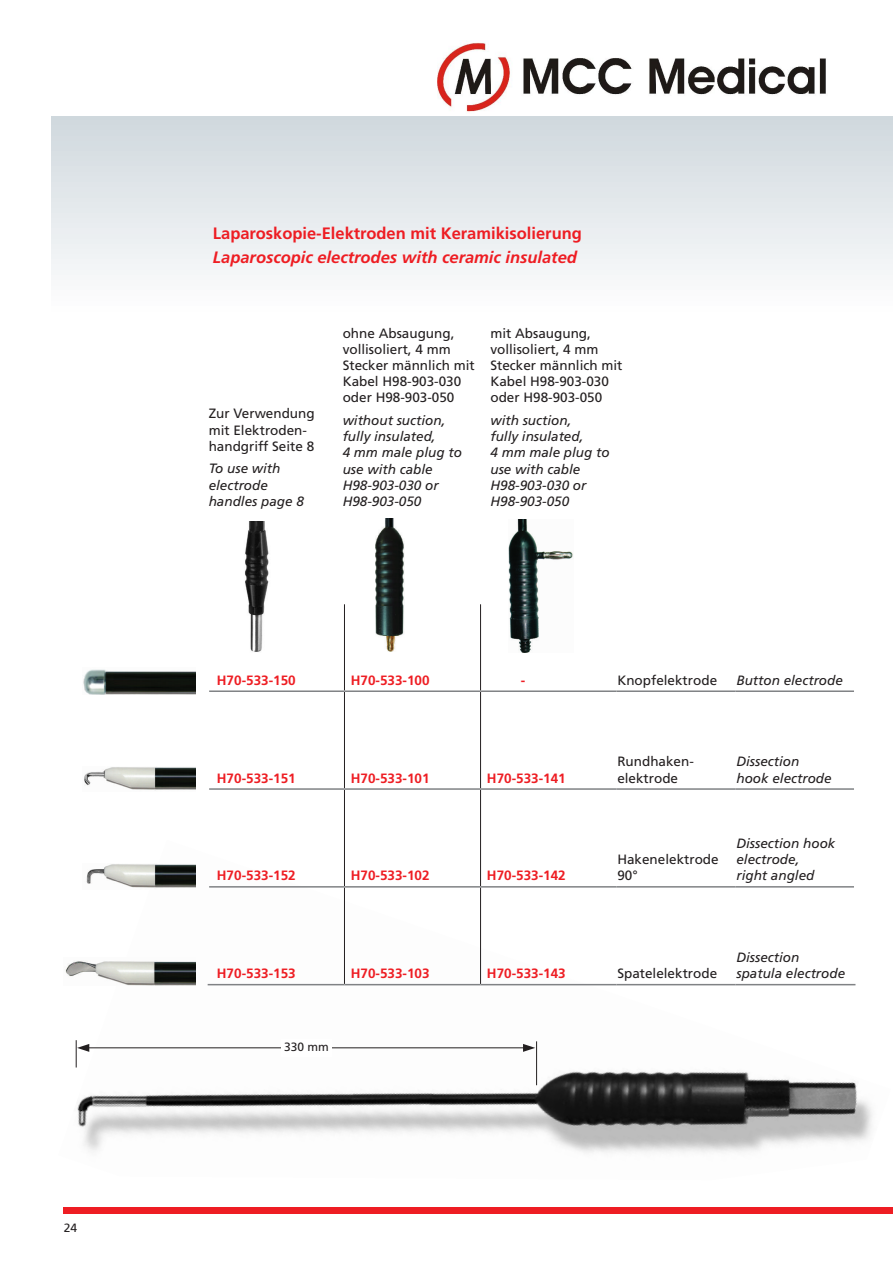
<style>
.page{position:relative;width:893px;height:1263px;background:#fff}
.page>*{position:absolute;margin:0;border:0;box-sizing:border-box;transform-origin:0 0}
.Fließtext{font:700 16.5px "Frutiger";color:#ee1d23}
.Fließtext-2{font:italic 700 16.5px "Frutiger";color:#ee1d23}
.Fließtext-3{font:italic 13.5px/16.2px "Frutiger";color:#231f20}
.Fließtext-4{font:13.5px/16.2px "Frutiger";color:#231f20}
.Fließtext-5{font:700 13.5px "Frutiger";color:#ee1d23}
.Fließtext-6{font:12px "Frutiger";color:#231f20}
</style>
<div class="page">
<div style="left:51px;top:117px;width:842px;height:200px;background:linear-gradient(to bottom,#cfd8dd,#fff)"></div>
<div style="left:64px;top:1208px;width:829px;height:6px;background:#ee1d23"></div>
<img style="left:75px;top:840px;width:797px;height:313px">
<hr style="left:344px;top:604px;width:1px;height:86px;background:#231f20">
<hr style="left:344px;top:692px;width:1px;height:96px;background:#231f20">
<hr style="left:344px;top:790px;width:1px;height:96px;background:#231f20">
<hr style="left:344px;top:887px;width:1px;height:97px;background:#231f20">
<hr style="left:209px;top:690px;width:135px;height:2px;background:#808285">
<hr style="left:344px;top:690px;width:137px;height:2px;background:#808285">
<hr style="left:617px;top:690px;width:119px;height:2px;background:#808285">
<hr style="left:736px;top:690px;width:118px;height:2px;background:#808285">
<hr style="left:209px;top:788px;width:135px;height:2px;background:#808285">
<hr style="left:344px;top:788px;width:137px;height:2px;background:#808285">
<hr style="left:617px;top:788px;width:119px;height:2px;background:#808285">
<hr style="left:736px;top:788px;width:118px;height:2px;background:#808285">
<hr style="left:209px;top:886px;width:135px;height:1px;background:#808285">
<hr style="left:344px;top:886px;width:137px;height:1px;background:#808285">
<hr style="left:617px;top:886px;width:119px;height:1px;background:#808285">
<hr style="left:736px;top:886px;width:118px;height:1px;background:#808285">
<hr style="left:208px;top:984px;width:136px;height:1px;background:#808285">
<hr style="left:344px;top:984px;width:137px;height:1px;background:#808285">
<hr style="left:617px;top:984px;width:119px;height:1px;background:#808285">
<hr style="left:736px;top:984px;width:119px;height:1px;background:#808285">
<hr style="left:480px;top:604px;width:1px;height:86px;background:#231f20">
<hr style="left:480px;top:692px;width:1px;height:96px;background:#231f20">
<hr style="left:480px;top:790px;width:1px;height:96px;background:#231f20">
<hr style="left:480px;top:887px;width:1px;height:97px;background:#231f20">
<hr style="left:481px;top:690px;width:136px;height:2px;background:#808285">
<hr style="left:481px;top:788px;width:136px;height:2px;background:#808285">
<hr style="left:481px;top:886px;width:136px;height:1px;background:#808285">
<hr style="left:481px;top:984px;width:136px;height:1px;background:#808285">
<img style="left:84px;top:767px;width:112px;height:24px">
<img style="left:376px;top:519px;width:28px;height:133px">
<img style="left:509px;top:519px;width:64px;height:133px">
<img style="left:83px;top:864px;width:113px;height:25px">
<img style="left:65px;top:958px;width:131px;height:27px">
<img style="left:83px;top:669px;width:113px;height:25px">
<img style="left:245px;top:521px;width:24px;height:131px">
<hr style="left:536px;top:1041px;width:1px;height:44px;background:#231f20">
<hr style="left:86px;top:1047px;width:443px;height:1px;background:#231f20">
<div style="left:282px;top:1039px;width:50px;height:17px;background:#fff"></div>
<svg style="left:76px;top:1040px;width:13px;height:27px"></svg>
<svg style="left:523px;top:1044px;width:12px;height:8px"></svg>
<img style="left:438px;top:42px;width:388px;height:70px">
<p class="Fließtext-6" style="left:64px;top:1220px;width:15px">24</p>
<p class="Fließtext" style="left:213px;top:224px;width:370px">Laparoskopie-Elektroden mit Keramikisolierung</p>
<p class="Fließtext-2" style="left:213px;top:248px;width:365px">Laparoscopic electrodes with ceramic insulated</p>
<p class="Fließtext-4" style="left:209px;top:405px;width:108px">Zur Verwendung mit Elektroden&shy;handgriff Seite 8</p>
<p class="Fließtext-3" style="left:209px;top:460px;width:73px">To use with</p>
<p class="Fließtext-3" style="left:209px;top:477px;width:97px">electrode handles page 8</p>
<p class="Fließtext-4" style="left:343px;top:325px;width:134px">ohne Absaugung, vollisoliert, 4 mm<br>Stecker männlich mit<br>Kabel H98-903-030 oder H98-903-050</p>
<p class="Fließtext-3" style="left:343px;top:412px;width:104px">without suction,</p>
<p class="Fließtext-3" style="left:343px;top:428px;width:95px">fully insulated,</p>
<p class="Fließtext-3" style="left:343px;top:445px;width:121px">4 mm male plug to use with cable</p>
<p class="Fließtext-3" style="left:343px;top:477px;width:98px">H98-903-030 or</p>
<p class="Fließtext-3" style="left:343px;top:493px;width:80px">H98-903-050</p>
<p class="Fließtext-4" style="left:490px;top:325px;width:134px">mit Absaugung, vollisoliert, 4 mm<br>Stecker männlich mit<br>Kabel H98-903-030 oder H98-903-050</p>
<p class="Fließtext-3" style="left:490px;top:412px;width:83px">with suction,</p>
<p class="Fließtext-3" style="left:490px;top:428px;width:95px">fully insulated,</p>
<p class="Fließtext-3" style="left:490px;top:445px;width:121px">4 mm male plug to use with cable</p>
<p class="Fließtext-3" style="left:490px;top:477px;width:98px">H98-903-030 or</p>
<p class="Fließtext-3" style="left:490px;top:493px;width:80px">H98-903-050</p>
<p class="Fließtext-5" style="left:217px;top:672px;width:80px">H70-533-150</p>
<p class="Fließtext-5" style="left:351px;top:672px;width:80px">H70-533-100</p>
<p class="Fließtext-5" style="left:521px;top:672px;width:6px">-</p>
<p class="Fließtext-4" style="left:617px;top:672px;width:101px">Knopfelektrode</p>
<p class="Fließtext-3" style="left:736px;top:672px;width:108px">Button electrode</p>
<p class="Fließtext-5" style="left:217px;top:770px;width:80px">H70-533-151</p>
<p class="Fließtext-5" style="left:351px;top:770px;width:80px">H70-533-101</p>
<p class="Fließtext-5" style="left:487px;top:770px;width:80px">H70-533-141</p>
<p class="Fließtext-5" style="left:217px;top:868px;width:80px">H70-533-152</p>
<p class="Fließtext-5" style="left:351px;top:868px;width:80px">H70-533-102</p>
<p class="Fließtext-5" style="left:487px;top:868px;width:80px">H70-533-142</p>
<p class="Fließtext-4" style="left:617px;top:753px;width:78px">Rundhaken-</p>
<p class="Fließtext-4" style="left:617px;top:770px;width:62px">elektrode</p>
<p class="Fließtext-3" style="left:736px;top:753px;width:65px">Dissection</p>
<p class="Fließtext-3" style="left:736px;top:770px;width:97px">hook electrode</p>
<p class="Fließtext-4" style="left:617px;top:851px;width:103px">Hakenelektrode</p>
<p class="Fließtext-4" style="left:617px;top:867px;width:22px">90°</p>
<p class="Fließtext-3" style="left:736px;top:835px;width:101px">Dissection hook electrode,</p>
<p class="Fließtext-3" style="left:736px;top:867px;width:80px">right angled</p>
<p class="Fließtext-5" style="left:217px;top:966px;width:80px">H70-533-153</p>
<p class="Fließtext-5" style="left:351px;top:966px;width:80px">H70-533-103</p>
<p class="Fließtext-5" style="left:487px;top:966px;width:80px">H70-533-143</p>
<p class="Fließtext-4" style="left:617px;top:965px;width:101px">Spatelelektrode</p>
<p class="Fließtext-3" style="left:736px;top:949px;width:65px">Dissection</p>
<p class="Fließtext-3" style="left:736px;top:965px;width:110px">spatula electrode</p>
<p class="Fließtext-6" style="left:284px;top:1040px;width:46px">330 mm</p>
</div>
